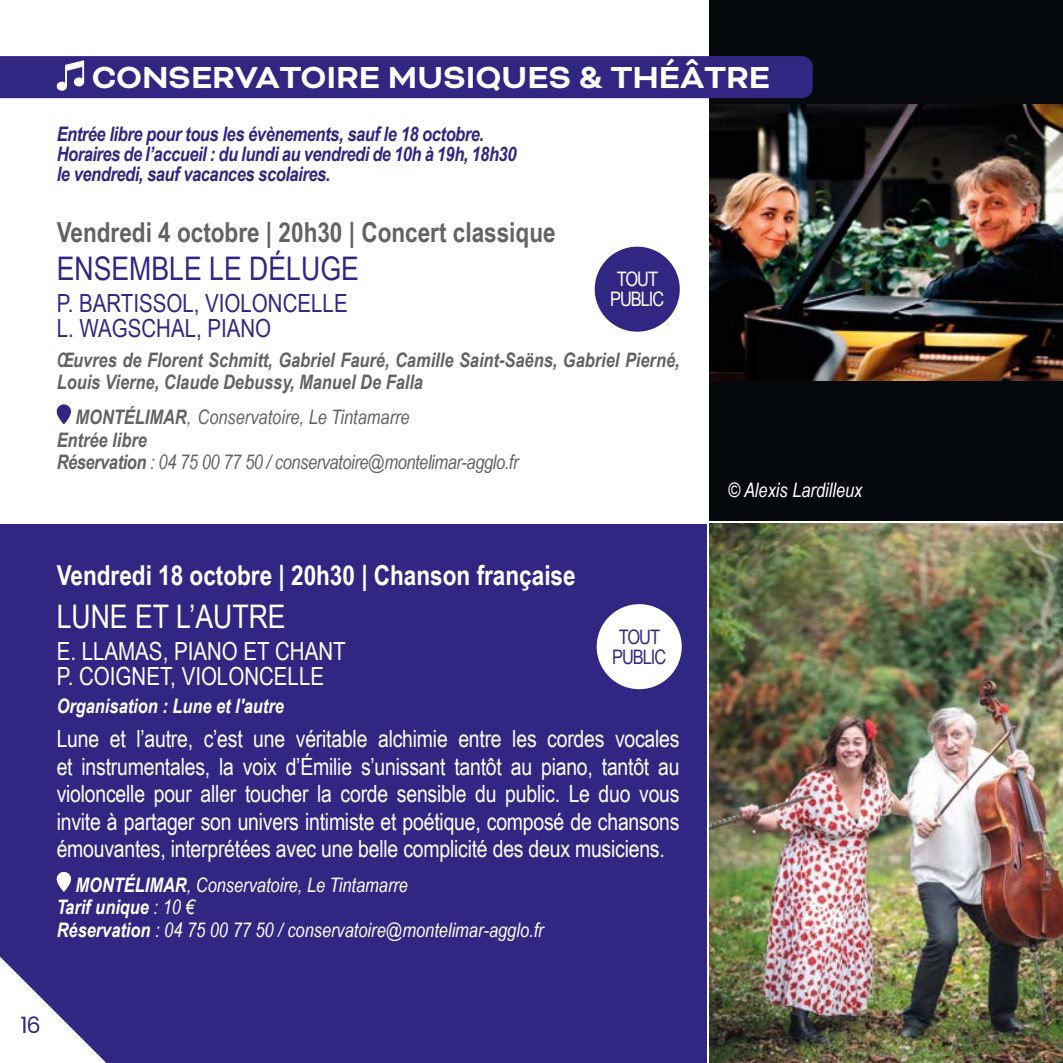
<style>
.page{position:relative;width:1063px;height:1063px;background:#fff}
.page>*{position:absolute;margin:0;border:0;box-sizing:border-box;transform-origin:0 0}
.t1{font:700 35px "Bicyclette";color:#fff}
.t2{font:32.5px "Arial Narrow";color:#312783}
.t3{font:32.5px "Arial Narrow";color:#fff}
.t4{font:700 27.5px "Arial Narrow";color:#fff}
.t5{font:700 27.5px "Arial Narrow";color:#646363}
.t6{font:25px/25px "Arial Narrow";color:#fff}
.t7{font:25px/25px "Arial Narrow";color:#312783}
.t8{font:23.75px/27.5px "Arial Narrow";letter-spacing:-.01em;color:#fff;text-align:justify}
.t9{font:22.5px "Poppins";color:#312783}
.t10{font:italic 700 20px/20px "Arial Narrow";letter-spacing:-.02em;color:#312783}
.t11{font:italic 20px/22.5px "Arial Narrow";color:#fff}
.t12{font:italic 700 20px/22.5px "Arial Narrow";color:#646363}
.t13{font:italic 20px/22.5px "Arial Narrow";letter-spacing:-.02em;color:#646363}
.t14{font:italic 700 20px "Arial Narrow";color:#fff}
.t15{font:20px/20px "Arial Narrow";letter-spacing:-.05em;color:#fff;text-align:center}
.t16{font:20px/20px "Arial Narrow";letter-spacing:-.05em;color:#312783;text-align:center}
.s1{font-weight:700}
</style>
<div class="page">
<div style="left:0;top:524px;width:706px;height:539px;background:#312783"></div>
<svg style="left:57px;top:404px;width:14px;height:20px"></svg>
<div style="left:710px;top:0;width:353px;height:520px;background:#06090c"></div>
<img style="left:710px;top:104px;width:353px;height:277px">
<div style="left:0;top:56px;width:813px;height:42px;background:#312783"></div>
<img style="left:710px;top:524px;width:353px;height:539px">
<svg style="left:0;top:957px;width:106px;height:106px"></svg>
<svg style="left:57px;top:872px;width:14px;height:20px"></svg>
<div style="left:595px;top:247px;width:85px;height:85px;background:#312783;border-radius:50%"></div>
<div style="left:597px;top:604px;width:85px;height:85px;background:#fff;border-radius:50%"></div>
<h1 class="t1" style="left:92px;top:57px;width:680px">CONSERVATOIRE MUSIQUES &amp; THÉÂTRE</h1>
<p class="t10" style="left:57px;top:123px;width:461px">Entrée libre pour tous les évènements, sauf le 18 octobre.<br>Horaires de l’accueil : du lundi au vendredi de 10h à 19h, 18h30 le vendredi, sauf vacances scolaires.</p>
<p class="t5" style="left:57px;top:212px;width:500px">Vendredi 4 octobre | 20h30 | Concert classique</p>
<h2 class="t2" style="left:57px;top:244px;width:304px">ENSEMBLE LE DÉLUGE</h2>
<p class="t7" style="left:57px;top:290px;width:292px">P. BARTISSOL, VIOLONCELLE<br>L. WAGSCHAL, PIANO</p>
<p class="t12" style="left:57px;top:347px;width:625px">Œuvres de Florent Schmitt, Gabriel Fauré, Camille Saint-Saëns, Gabriel Pierné,<br>Louis Vierne, Claude Debussy, Manuel De Falla</p>
<p class="t13" style="left:57px;top:406px;width:463px;text-indent:19px"><span class="s1">MONTÉLIMAR</span>, Conservatoire, Le Tintamarre<br><span class="s1">Entrée libre<br>Réservation</span> : 04 75 00 77 50 / conservatoire@montelimar-agglo.fr</p>
<p class="t15" style="left:610px;top:269px;width:56px">TOUT<br>PUBLIC</p>
<p class="t4" style="left:57px;top:555px;width:521px">Vendredi 18 octobre | 20h30 | Chanson française</p>
<h2 class="t3" style="left:57px;top:592px;width:231px">LUNE ET L’AUTRE</h2>
<p class="t6" style="left:57px;top:638px;width:291px">E. LLAMAS, PIANO ET CHANT<br>P. COIGNET, VIOLONCELLE</p>
<p class="t14" style="left:57px;top:690px;width:229px">Organisation : Lune et l'autre</p>
<p class="t8" style="left:57px;top:724px;width:624px">Lune et l’autre, c’est une véritable alchimie entre les cordes vocales et instrumentales, la voix d’Émilie s’unissant tantôt au piano, tantôt au violoncelle pour aller toucher la corde sensible du public. Le duo vous invite à partager son univers intimiste et poétique, composé de chansons émouvantes, interprétées avec une belle complicité des deux musiciens.</p>
<p class="t11" style="left:57px;top:873px;width:489px;text-indent:19px"><span class="s1">MONTÉLIMAR</span>, Conservatoire, Le Tintamarre<br><span class="s1">Tarif unique</span> : 10 €<br><span class="s1">Réservation</span> : 04 75 00 77 50 / conservatoire@montelimar-agglo.fr</p>
<p class="t16" style="left:612px;top:626px;width:56px">TOUT<br>PUBLIC</p>
<p class="t11" style="left:728px;top:478px;width:136px">© Alexis Lardilleux</p>
<p class="t9" style="left:20px;top:1012px;width:22px">16</p>
</div>
